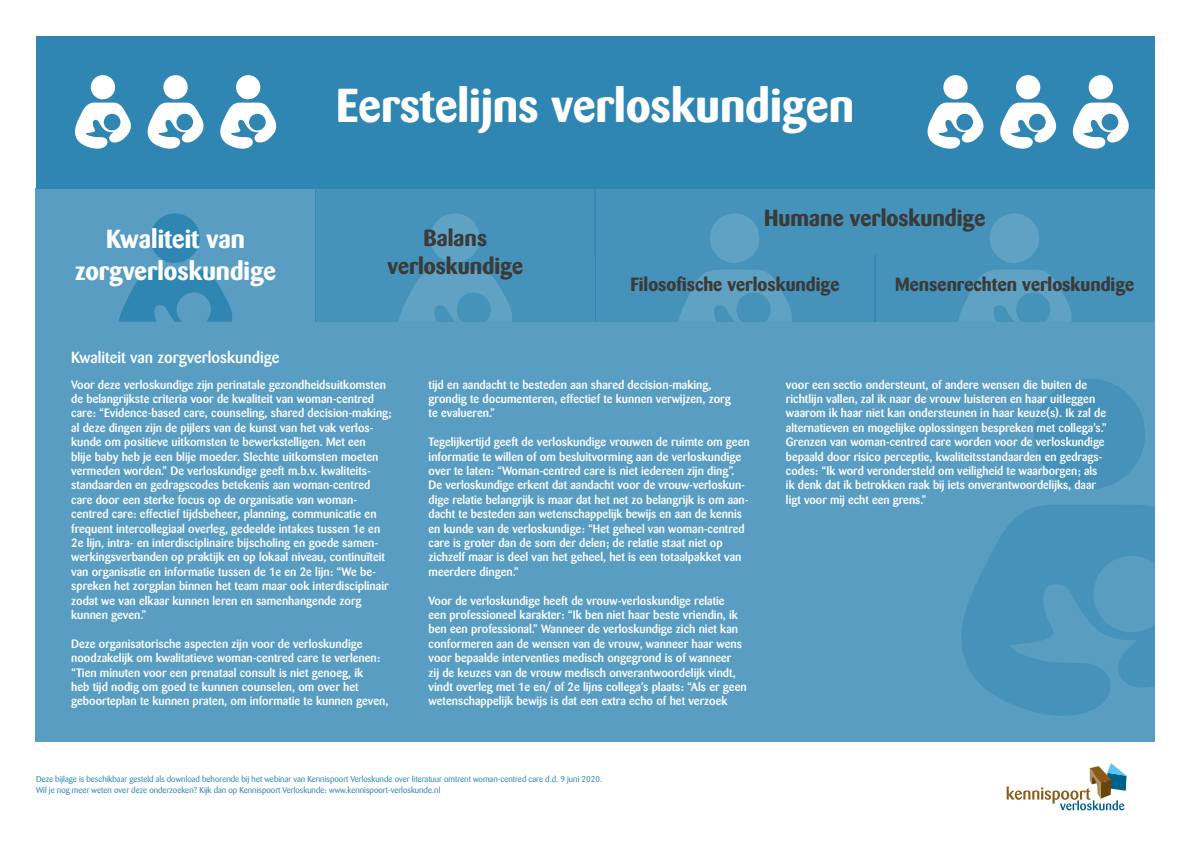
<style>
.page{position:relative;width:1191px;height:842px;background:#fff}
.page>*{position:absolute;margin:0;border:0;box-sizing:border-box;transform-origin:0 0}
.t1{font:700 47px "Barmeno";color:#fff}
.t2{font:700 26px/31.2px "Barmeno";color:#fff;text-align:center}
.t3{font:700 23px/27.6px "Barmeno";color:#3a3a39;text-align:center}
.t4{font:700 19px "Barmeno";color:#3a3a39}
.t5{font:500 16px "Barmeno";color:#fff}
.t6{font:500 12px/14.4px "Barmeno";color:#fff}
.t7{font:8.5px/10.2px "Barmeno";color:#3086b3}
</style>
<div class="page">
<div style="left:36px;top:36px;width:1119px;height:153px;background:#3086b3"></div>
<svg style="left:75px;top:75px;width:56px;height:74px"></svg>
<div style="left:35px;top:322px;width:1120px;height:419px;background:#599ec2"></div>
<svg style="left:35px;top:189px;width:280px;height:133px;background:#529abf"></svg>
<div style="left:315px;top:189px;width:280px;height:133px;background:#4592ba"></div>
<div style="left:595px;top:255px;width:280px;height:67px;background:#4592ba"></div>
<div style="left:874px;top:255px;width:281px;height:67px;background:#4592ba"></div>
<div style="left:595px;top:189px;width:560px;height:66px;background:#4592ba"></div>
<svg style="left:430px;top:213px;width:50px;height:50px"></svg>
<svg style="left:399px;top:270px;width:113px;height:52px"></svg>
<svg style="left:990px;top:213px;width:49px;height:50px"></svg>
<svg style="left:958px;top:270px;width:113px;height:52px"></svg>
<svg style="left:710px;top:213px;width:50px;height:50px"></svg>
<svg style="left:678px;top:270px;width:114px;height:52px"></svg>
<svg style="left:147px;top:75px;width:57px;height:74px"></svg>
<svg style="left:220px;top:75px;width:56px;height:74px"></svg>
<svg style="left:927px;top:75px;width:56px;height:74px"></svg>
<svg style="left:1000px;top:75px;width:56px;height:74px"></svg>
<svg style="left:1072px;top:75px;width:57px;height:74px"></svg>
<svg style="left:961px;top:505px;width:194px;height:211px;fill:#4692ba"></svg>
<svg style="left:1034px;top:379px;width:111px;height:111px"></svg>
<svg style="left:1006px;top:763px;width:120px;height:47px"></svg>
<h1 class="t1" style="left:336px;top:77px;width:519px">Eerstelijns verloskundigen</h1>
<h2 class="t2" style="left:75px;top:224px;width:202px">Kwaliteit van zorgverloskundige</h2>
<h3 class="t3" style="left:387px;top:224px;width:137px">Balans verloskundige</h3>
<h3 class="t3" style="left:764px;top:205px;width:223px">Humane verloskundige</h3>
<h3 class="t4" style="left:630px;top:272px;width:210px">Filosofische verloskundige</h3>
<h3 class="t4" style="left:895px;top:272px;width:241px">Mensenrechten verloskundige</h3>
<h3 class="t5" style="left:71px;top:348px;width:210px">Kwaliteit van zorgverloskundige</h3>
<p class="t6" style="left:71px;top:377px;width:322px">Voor deze verloskundige zijn perinatale gezondheidsuitkomsten de belangrijkste criteria voor de kwaliteit van woman-centred care: “Evidence-based care, counseling, shared decision-making; al deze dingen zijn de pijlers van de kunst van het vak verlos&shy;kunde om positieve uitkomsten te bewerkstelligen. Met een<br>blije baby heb je een blije moeder. Slechte uitkomsten moeten vermeden worden.” De verloskundige geeft m.b.v. kwaliteits&shy;standaarden en gedragscodes betekenis aan woman-centred care door een sterke focus op de organisatie van woman&shy;centred care: effectief tijdsbeheer, planning, communicatie en frequent intercollegiaal overleg, gedeelde intakes tussen 1e en 2e lijn, intra- en interdisciplinaire bijscholing en goede samen&shy;werkingsverbanden op praktijk en op lokaal niveau, continuïteit van organisatie en informatie tussen de 1e en 2e lijn: “We be&shy;spreken het zorgplan binnen het team maar ook interdisciplinair zodat we van elkaar kunnen leren en samenhangende zorg kunnen geven.”</p>
<p class="t6" style="left:71px;top:636px;width:319px">Deze organisatorische aspecten zijn voor de verloskundige noodzakelijk om kwalitatieve woman-centred care te verlenen: “Tien minuten voor een prenataal consult is niet genoeg, ik<br>heb tijd nodig om goed te kunnen counselen, om over het geboorteplan te kunnen praten, om informatie te kunnen geven,</p>
<p class="t6" style="left:428px;top:377px;width:304px">tijd en aandacht te besteden aan shared decision-making, grondig te documenteren, effectief te kunnen verwijzen, zorg te evalueren.”</p>
<p class="t6" style="left:428px;top:435px;width:323px">Tegelijkertijd geeft de verloskundige vrouwen de ruimte om geen informatie te willen of om besluitvorming aan de verloskundige over te laten: “Woman-centred care is niet iedereen zijn ding”.<br>De verloskundige erkent dat aandacht voor de vrouw-verloskun&shy;dige relatie belangrijk is maar dat het net zo belangrijk is om aan&shy;dacht te besteden aan wetenschappelijk bewijs en aan de kennis en kunde van de verloskundige: “Het geheel van woman-centred care is groter dan de som der delen; de relatie staat niet op zichzelf maar is deel van het geheel, het is een totaalpakket van meerdere dingen.”</p>
<p class="t6" style="left:428px;top:593px;width:320px">Voor de verloskundige heeft de vrouw-verloskundige relatie<br>een professioneel karakter: “Ik ben niet haar beste vriendin, ik ben een professional.” Wanneer de verloskundige zich niet kan conformeren aan de wensen van de vrouw, wanneer haar wens voor bepaalde interventies medisch ongegrond is of wanneer<br>zij de keuzes van de vrouw medisch onverantwoordelijk vindt, vindt overleg met 1e en/ of 2e lijns collega’s plaats: “Als er geen wetenschappelijk bewijs is dat een extra echo of het verzoek</p>
<p class="t7" style="left:36px;top:774px;width:567px">Deze bijlage is beschikbaar gesteld als download behorende bij het webinar van Kennispoort Verloskunde over literatuur omtrent woman-centred care d.d. 9 juni 2020.<br>Wil je nog meer weten over deze onderzoeken? Kijk dan op Kennispoort Verloskunde: www.kennispoort-verloskunde.nl</p>
<p class="t6" style="left:786px;top:377px;width:322px">voor een sectio ondersteunt, of andere wensen die buiten de richtlijn vallen, zal ik naar de vrouw luisteren en haar uitleggen waarom ik haar niet kan ondersteunen in haar keuze(s). Ik zal de alternatieven en mogelijke oplossingen bespreken met collega’s.” Grenzen van woman-centred care worden voor de verloskundige bepaald door risico perceptie, kwaliteitsstandaarden en gedrags&shy;codes: “Ik word verondersteld om veiligheid te waarborgen; als ik denk dat ik betrokken raak bij iets onverantwoordelijks, daar ligt voor mij echt een grens.”</p>
</div>
